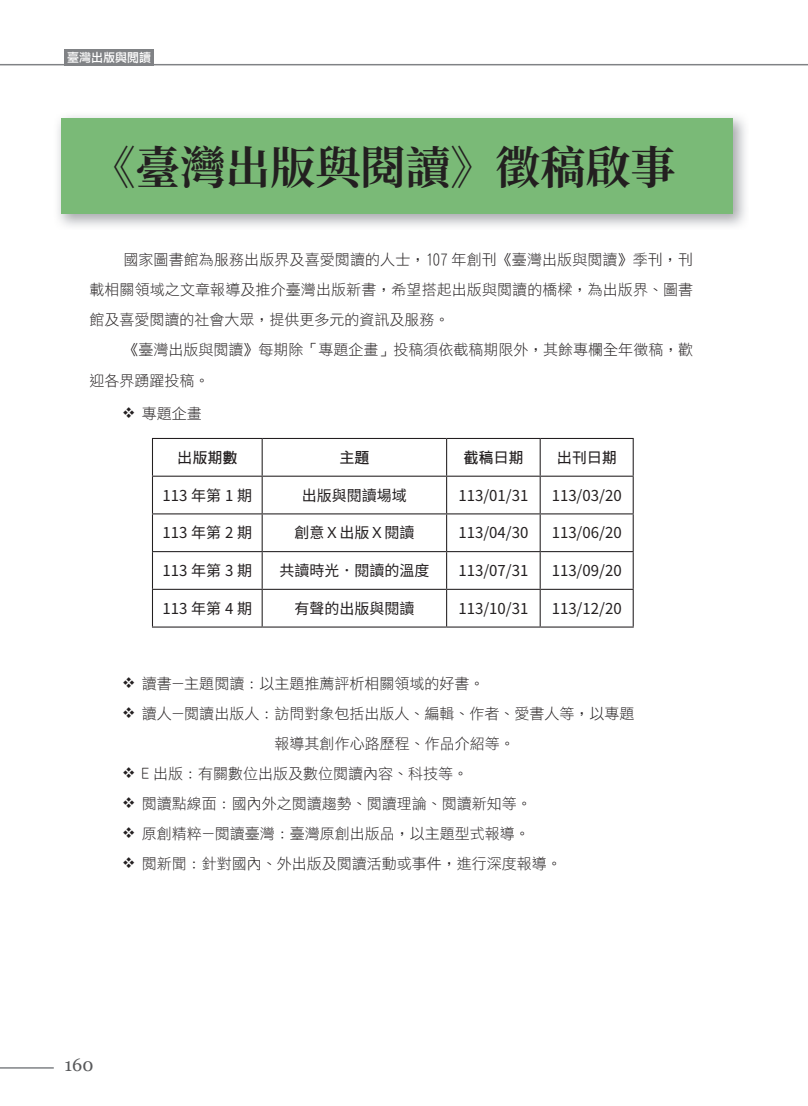
<style>
.page{position:relative;width:808px;height:1106px;background:#fff}
.page>*{position:absolute;margin:0;border:0;box-sizing:border-box;transform-origin:0 0}
.t1{font:700 45px "Source Han Serif TW";color:#231f20}
.t2{font:18px "Georgia";color:#57585a}
.t3{font:15px/30px "DF Li Hei Lt WIN BF";color:#231f20;text-align:justify}
.t4{font:15px "Noto Sans Hant";color:#231f20}
.t5{font:15px "DF Hei Bd HK BF";color:#231f20}
.t6{font:12px "DF Li Hei W5 WINP BF";color:#fff}
</style>
<div class="page">
<hr style="left:0;top:64px;width:808px;height:1px;background:#808285">
<hr style="left:0;top:1067px;width:54px;height:1px;background:#808285">
<div style="left:61px;top:118px;width:672px;height:96px;background:#7aba77"></div>
<hr style="left:152px;top:438px;width:110px;height:1px;background:#231f20">
<hr style="left:152px;top:439px;width:1px;height:36px;background:#231f20">
<hr style="left:262px;top:438px;width:185px;height:1px;background:#231f20">
<hr style="left:262px;top:439px;width:1px;height:36px;background:#231f20">
<hr style="left:447px;top:438px;width:93px;height:1px;background:#231f20">
<hr style="left:446px;top:439px;width:1px;height:36px;background:#231f20">
<hr style="left:540px;top:438px;width:94px;height:1px;background:#231f20">
<hr style="left:540px;top:439px;width:1px;height:36px;background:#231f20">
<hr style="left:633px;top:439px;width:1px;height:36px;background:#231f20">
<hr style="left:152px;top:475px;width:110px;height:2px;background:#231f20">
<hr style="left:152px;top:477px;width:1px;height:36px;background:#231f20">
<hr style="left:262px;top:475px;width:185px;height:2px;background:#231f20">
<hr style="left:262px;top:477px;width:1px;height:36px;background:#231f20">
<hr style="left:447px;top:475px;width:93px;height:2px;background:#231f20">
<hr style="left:446px;top:477px;width:1px;height:36px;background:#231f20">
<hr style="left:540px;top:475px;width:94px;height:2px;background:#231f20">
<hr style="left:540px;top:477px;width:1px;height:36px;background:#231f20">
<hr style="left:633px;top:477px;width:1px;height:36px;background:#231f20">
<hr style="left:152px;top:513px;width:110px;height:1px;background:#231f20">
<hr style="left:152px;top:514px;width:1px;height:37px;background:#231f20">
<hr style="left:262px;top:513px;width:185px;height:1px;background:#231f20">
<hr style="left:262px;top:514px;width:1px;height:37px;background:#231f20">
<hr style="left:447px;top:513px;width:93px;height:1px;background:#231f20">
<hr style="left:446px;top:514px;width:1px;height:37px;background:#231f20">
<hr style="left:540px;top:513px;width:94px;height:1px;background:#231f20">
<hr style="left:540px;top:514px;width:1px;height:37px;background:#231f20">
<hr style="left:633px;top:514px;width:1px;height:37px;background:#231f20">
<hr style="left:152px;top:551px;width:110px;height:1px;background:#231f20">
<hr style="left:152px;top:552px;width:1px;height:37px;background:#231f20">
<hr style="left:262px;top:551px;width:185px;height:1px;background:#231f20">
<hr style="left:262px;top:552px;width:1px;height:37px;background:#231f20">
<hr style="left:447px;top:551px;width:93px;height:1px;background:#231f20">
<hr style="left:446px;top:552px;width:1px;height:37px;background:#231f20">
<hr style="left:540px;top:551px;width:94px;height:1px;background:#231f20">
<hr style="left:540px;top:552px;width:1px;height:37px;background:#231f20">
<hr style="left:633px;top:552px;width:1px;height:37px;background:#231f20">
<hr style="left:152px;top:589px;width:110px;height:1px;background:#231f20">
<hr style="left:152px;top:590px;width:1px;height:36px;background:#231f20">
<hr style="left:262px;top:589px;width:185px;height:1px;background:#231f20">
<hr style="left:262px;top:590px;width:1px;height:36px;background:#231f20">
<hr style="left:447px;top:589px;width:93px;height:1px;background:#231f20">
<hr style="left:446px;top:590px;width:1px;height:36px;background:#231f20">
<hr style="left:540px;top:589px;width:94px;height:1px;background:#231f20">
<hr style="left:540px;top:590px;width:1px;height:36px;background:#231f20">
<hr style="left:633px;top:590px;width:1px;height:36px;background:#231f20">
<hr style="left:152px;top:626px;width:110px;height:1px;background:#231f20">
<hr style="left:262px;top:626px;width:185px;height:1px;background:#231f20">
<hr style="left:447px;top:626px;width:93px;height:1px;background:#231f20">
<hr style="left:540px;top:626px;width:94px;height:1px;background:#231f20">
<div style="left:64px;top:49px;width:90px;height:16px;background:#808285"></div>
<p class="t6" style="left:67px;top:51px;width:85px">臺灣出版與閱讀</p>
<p class="t1" style="left:90px;top:142px;width:586px">《臺灣出版與閱讀》徵稿啟事</p>
<p class="t3" style="left:89px;top:244px;width:605px;text-indent:34px">國家圖書館為服務出版界及喜愛閱讀的人士，107 年創刊《臺灣出版與閱讀》季刊，刊載相關領域之文章報導及推介臺灣出版新書，希望搭起出版與閱讀的橋樑，為出版界、圖書館及喜愛閱讀的社會大眾，提供更多元的資訊及服務。</p>
<p class="t3" style="left:89px;top:333px;width:605px;line-height:31.5px;text-indent:34px">《臺灣出版與閱讀》每期除「專題企畫」投稿須依截稿期限外，其餘專欄全年徵稿，歡迎各界踴躍投稿。</p>
<p class="t3" style="left:122px;top:398px;width:81px">❖ 專題企畫</p>
<p class="t5" style="left:177px;top:450px;width:61px">出版期數</p>
<p class="t5" style="left:339px;top:450px;width:31px">主題</p>
<p class="t5" style="left:463px;top:450px;width:61px">截稿日期</p>
<p class="t5" style="left:557px;top:450px;width:61px">出刊日期</p>
<p class="t4" style="left:163px;top:487px;width:91px">113 年第 1 期</p>
<p class="t4" style="left:302px;top:487px;width:106px">出版與閱讀場域</p>
<p class="t4" style="left:458px;top:487px;width:72px">113/01/31</p>
<p class="t4" style="left:552px;top:487px;width:72px">113/03/20</p>
<p class="t4" style="left:163px;top:524px;width:91px">113 年第 2 期</p>
<p class="t4" style="left:294px;top:524px;width:121px">創意Ｘ出版Ｘ閱讀</p>
<p class="t4" style="left:458px;top:524px;width:72px">113/04/30</p>
<p class="t4" style="left:552px;top:524px;width:72px">113/06/20</p>
<p class="t4" style="left:163px;top:562px;width:91px">113 年第 3 期</p>
<p class="t4" style="left:279px;top:562px;width:151px">共讀時光．閱讀的溫度</p>
<p class="t4" style="left:458px;top:562px;width:72px">113/07/31</p>
<p class="t4" style="left:552px;top:562px;width:72px">113/09/20</p>
<p class="t4" style="left:163px;top:600px;width:91px">113 年第 4 期</p>
<p class="t4" style="left:294px;top:600px;width:121px">有聲的出版與閱讀</p>
<p class="t4" style="left:458px;top:600px;width:72px">113/10/31</p>
<p class="t4" style="left:552px;top:600px;width:72px">113/12/20</p>
<p class="t3" style="left:122px;top:668px;width:364px">❖ 讀書—主題閱讀 : 以主題推薦評析相關領域的好書。</p>
<p class="t3" style="left:122px;top:698px;width:514px">❖ 讀人—閱讀出版人 : 訪問對象包括出版人、編輯、作者、愛書人等，以專題</p>
<p class="t3" style="left:275px;top:728px;width:241px">報導其創作心路歷程、作品介紹等。</p>
<p class="t3" style="left:122px;top:758px;width:347px">❖ E 出版 : 有關數位出版及數位閱讀內容、科技等。</p>
<p class="t3" style="left:122px;top:788px;width:411px">❖ 閱讀點線面 : 國內外之閱讀趨勢、閱讀理論、閱讀新知等。</p>
<p class="t3" style="left:122px;top:818px;width:409px">❖ 原創精粹—閱讀臺灣 : 臺灣原創出版品，以主題型式報導。</p>
<p class="t3" style="left:122px;top:848px;width:441px">❖ 閱新聞 : 針對國內、外出版及閱讀活動或事件，進行深度報導。</p>
<p class="t2" style="left:64px;top:1054px;width:30px">160</p>
</div>
